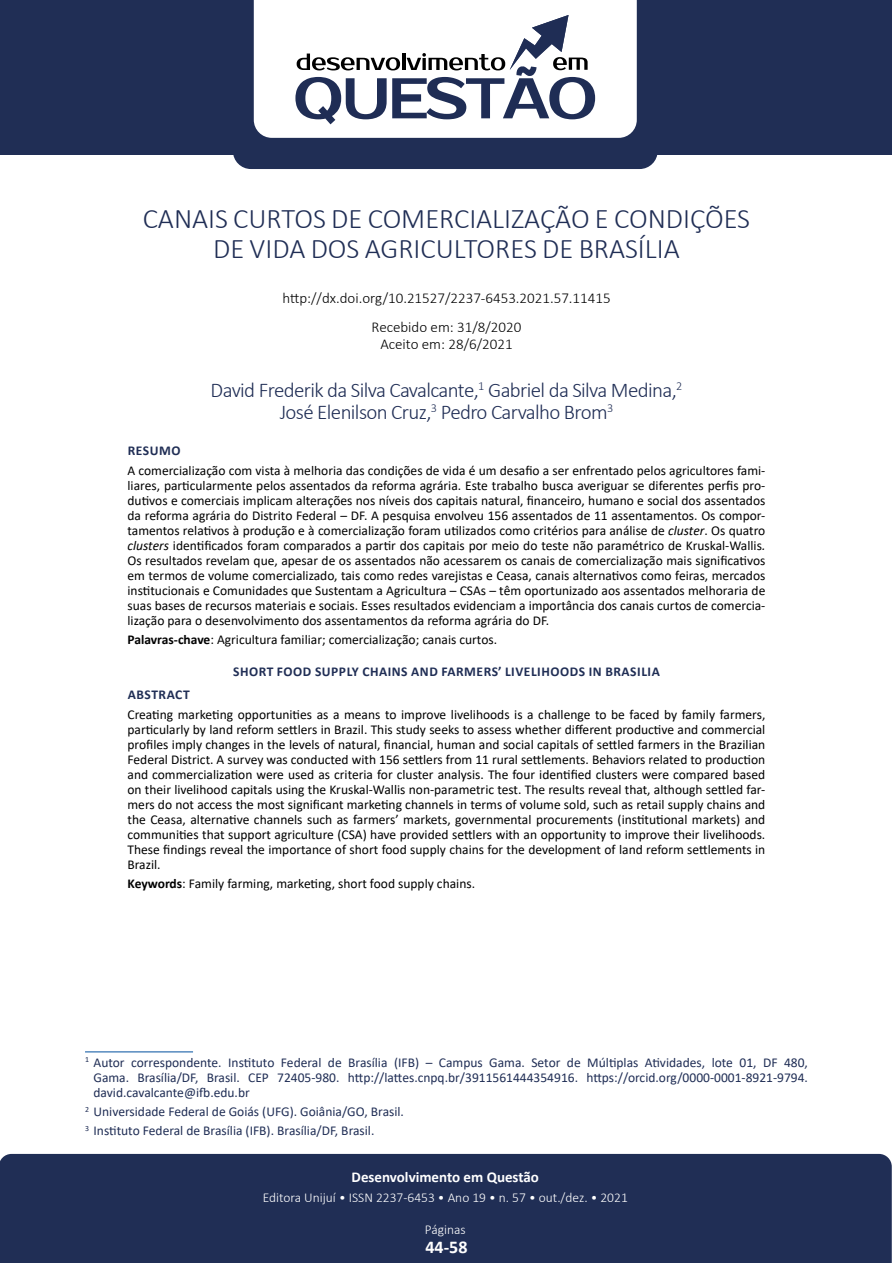
<style>
.page{position:relative;width:893px;height:1263px;background:#fff}
.page>*{position:absolute;margin:0;border:0;box-sizing:border-box;transform-origin:0 0}
.t1{font:300 28.5px/30px "Calibri";color:#202e55;text-align:center}
.t2{font:300 21px/22.5px "Calibri";letter-spacing:-.03em;color:#202e55;text-align:center}
.t3{font:700 18px "Calibri";color:#fff}
.t4{font:300 15px/29.2px "Calibri";color:#000;text-align:center}
.t5{font:700 15px "Calibri";color:#fff}
.t6{font:13.5px/15px "Calibri";color:#000;text-align:justify}
.t7{font:13.5px/15px "Calibri";color:#202e55;text-align:justify}
.t8{font:700 13.5px "Calibri";letter-spacing:.04em;color:#202e55}
.t9{font:300 13.5px "Calibri";color:#fff}
.s1{font-style:italic}
.s2{font-weight:700}
</style>
<div class="page">
<div style="left:0;top:0;width:892px;height:154px;background:#202e55"></div>
<div style="left:233px;top:0;width:425px;height:169px;background:#202e55;border-radius:18px"></div>
<div style="left:254px;top:0;width:383px;height:138px;background:#fff"></div>
<svg style="left:295px;top:15px;width:300px;height:109px"></svg>
<div style="left:0;top:1154px;width:892px;height:109px;background:#202e55"></div>
<hr style="left:85px;top:1051px;width:108px;height:1px;background:#004f9f">
<h1 class="t1" style="left:143px;top:203px;width:609px">CANAIS CURTOS DE COMERCIALIZAÇÃO E CONDIÇÕES<br>DE VIDA DOS AGRICULTORES DE BRASÍLIA</h1>
<p class="t4" style="left:282px;top:283px;width:330px">http://dx.doi.org/10.21527/2237-6453.2021.57.11415<br>Recebido em: 31/8/2020</p>
<p class="t4" style="left:380px;top:329px;width:134px">Aceito em: 28/6/2021</p>
<h2 class="t2" style="left:211px;top:378px;width:473px">David Frederik da Silva Cavalcante,<sup>1</sup> Gabriel da Silva Medina,<sup>2<br></sup>José Elenilson Cruz,<sup>3</sup> Pedro Carvalho Brom<sup>3</sup></h2>
<p class="t8" style="left:128px;top:441px;width:54px">RESUMO</p>
<p class="t6" style="left:128px;top:462px;width:639px">A comercialização com vista à melhoria das condições de vida é um desafio a ser enfrentado pelos agricultores fami&shy;liares, particularmente pelos assentados da reforma agrária. Este trabalho busca averiguar se diferentes perfis pro&shy;dutivos e comerciais implicam alterações nos níveis dos capitais natural, financeiro, humano e social dos assentados da reforma agrária do Distrito Federal – DF. A pesquisa envolveu 156 assentados de 11 assentamentos. Os compor&shy;tamentos relativos à produção e à comercialização foram utilizados como critérios para análise de <span class="s1">cluster</span>. Os quatro <span class="s1">clusters</span> identificados foram comparados a partir dos capitais por meio do teste não paramétrico de Kruskal-Wallis<span class="s1">.<br></span>Os resultados revelam que, apesar de os assentados não acessarem os canais de comercialização mais significativos em termos de volume comercializado, tais como redes varejistas e Ceasa, canais alternativos como feiras, mercados institucionais e Comunidades que Sustentam a Agricultura – CSAs – têm oportunizado aos assentados melhoraria de suas bases de recursos materiais e sociais. Esses resultados evidenciam a importância dos canais curtos de comercia&shy;lização para o desenvolvimento dos assentamentos da reforma agrária do DF.</p>
<p class="t6" style="left:128px;top:632px;width:371px"><span class="s2">Palavras-chave</span>: Agricultura familiar; comercialização; canais curtos.</p>
<p class="t8" style="left:233px;top:662px;width:428px">SHORT FOOD SUPPLY CHAINS AND FARMERS’ LIVELIHOODS IN BRASILIA</p>
<p class="t8" style="left:128px;top:685px;width:63px">ABSTRACT</p>
<p class="t6" style="left:128px;top:706px;width:639px">Creating marketing opportunities as a means to improve livelihoods is a challenge to be faced by family farmers, particularly by land reform settlers in Brazil. This study seeks to assess whether different productive and commercial profiles imply changes in the levels of natural, financial, human and social capitals of settled farmers in the Brazilian Federal District. A survey was conducted with 156 settlers from 11 rural settlements. Behaviors related to production and commercialization were used as criteria for cluster analysis. The four identified clusters were compared based on their livelihood capitals using the Kruskal-Wallis non-parametric test. The results reveal that, although settled far&shy;mers do not access the most significant marketing channels in terms of volume sold, such as retail supply chains and the Ceasa, alternative channels such as farmers’ markets, governmental procurements (institutional markets) and communities that support agriculture (CSA) have provided settlers with an opportunity to improve their livelihoods.<br>These findings reveal the importance of short food supply chains for the development of land reform settlements in Brazil.</p>
<p class="t6" style="left:128px;top:876px;width:349px"><span class="s2">Keywords</span>: Family farming, marketing, short food supply chains.</p>
<p class="t7" style="left:94px;top:1054px;width:716px;text-indent:-8px"><sup>1</sup> Autor correspondente. Instituto Federal de Brasília (IFB) – Campus Gama. Setor de Múltiplas Atividades, lote 01, DF 480, Gama. Brasília/DF, Brasil. CEP 72405-980. http://lattes.cnpq.br/3911561444354916. https://orcid.org/0000-0001-8921-9794. david.cavalcante@ifb.edu.br</p>
<p class="t7" style="left:85px;top:1102px;width:320px;line-height:19.2px"><sup>2</sup> Universidade Federal de Goiás (UFG). Goiânia/GO, Brasil.<br><sup>3</sup> Instituto Federal de Brasília (IFB). Brasília/DF, Brasil.</p>
<p class="t5" style="left:352px;top:1167px;width:189px">Desenvolvimento em Questão</p>
<p class="t9" style="left:263px;top:1189px;width:367px">Editora Unijuí • ISSN 2237-6453 • Ano 19 • n. 57 • out./dez. • 2021</p>
<p class="t9" style="left:425px;top:1221px;width:42px">Páginas</p>
<h3 class="t3" style="left:425px;top:1234px;width:44px">44-58</h3>
</div>
